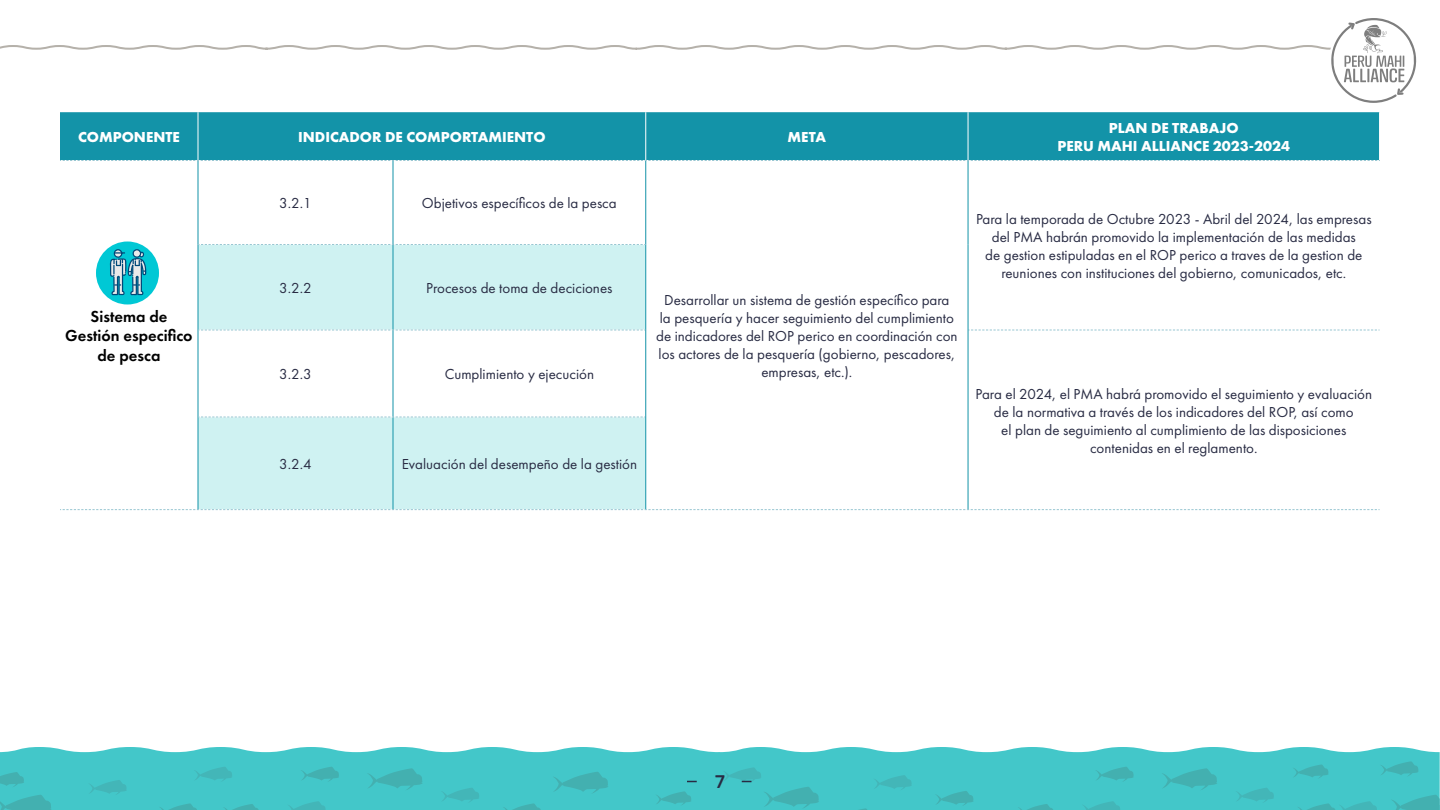
<style>
.page{position:relative;width:1440px;height:810px;background:#fff}
.page>*{position:absolute;margin:0;border:0;box-sizing:border-box;transform-origin:0 0}
.t1{font:700 18px "Panton";color:#282b43}
.t2{font:600 16.5px/19.8px "Futura PT";color:#000;text-align:center}
.t3{font:15px/18px "Futura PT";color:#282b43;text-align:center}
.t4{font:700 15px/18px "Futura PT";color:#fff;text-align:center}
</style>
<div class="page">
<div style="left:60px;top:112px;width:1319px;height:48px;background:#1393a8"></div>
<svg style="left:199px;top:245px;width:446px;height:264px;fill:#cff2f2"></svg>
<hr style="left:198px;top:112px;width:1px;height:48px;background:#fff">
<hr style="left:645px;top:112px;width:1px;height:48px;background:#fff">
<hr style="left:968px;top:112px;width:1px;height:48px;background:#fff">
<hr style="left:645px;top:161px;width:1px;height:83px;background:#1393a8">
<hr style="left:645px;top:244px;width:1px;height:86px;background:#1393a8">
<svg style="left:969px;top:330px;width:411px;height:1px"></svg>
<hr style="left:968px;top:161px;width:1px;height:83px;background:#1393a8">
<hr style="left:968px;top:244px;width:1px;height:86px;background:#1393a8">
<hr style="left:968px;top:330px;width:1px;height:87px;background:#1393a8">
<hr style="left:968px;top:417px;width:1px;height:92px;background:#1393a8">
<hr style="left:198px;top:244px;width:1px;height:86px;background:#1393a8">
<hr style="left:393px;top:245px;width:1px;height:85px;background:#1393a8">
<hr style="left:198px;top:417px;width:1px;height:92px;background:#1393a8">
<hr style="left:393px;top:417px;width:1px;height:92px;background:#1393a8">
<svg style="left:60px;top:509px;width:1320px;height:1px"></svg>
<hr style="left:198px;top:161px;width:1px;height:83px;background:#1393a8">
<hr style="left:393px;top:161px;width:1px;height:83px;background:#1393a8">
<svg style="left:198px;top:244px;width:447px;height:1px"></svg>
<hr style="left:198px;top:330px;width:1px;height:87px;background:#1393a8">
<svg style="left:198px;top:330px;width:447px;height:1px"></svg>
<hr style="left:393px;top:330px;width:1px;height:87px;background:#1393a8">
<svg style="left:198px;top:417px;width:447px;height:1px"></svg>
<hr style="left:645px;top:330px;width:1px;height:87px;background:#1393a8">
<hr style="left:645px;top:417px;width:1px;height:92px;background:#1393a8">
<svg style="left:60px;top:160px;width:1320px;height:1px"></svg>
<div style="left:96px;top:242px;width:63px;height:62px;background:#00c8d5;border-radius:50%"></div>
<svg style="left:110px;top:249px;width:36px;height:46px"></svg>
<svg style="left:0;top:18px;width:1416px;height:85px"></svg>
<svg style="left:0;top:747px;width:1440px;height:63px;background:#4ac7c9"></svg>
<p class="t4" style="left:78px;top:128px;width:103px">COMPONENTE</p>
<p class="t4" style="left:298px;top:128px;width:249px">INDICADOR DE COMPORTAMIENTO</p>
<p class="t4" style="left:788px;top:128px;width:40px">META</p>
<p class="t4" style="left:1057px;top:119px;width:234px">PLAN DE TRABAJO<br>PERU MAHI ALLIANCE 2023-2024</p>
<p class="t2" style="left:65px;top:306px;width:129px">Sistema de<br>Gestión especifico de pesca</p>
<p class="t3" style="left:279px;top:194px;width:34px">3.2.1</p>
<p class="t3" style="left:422px;top:194px;width:196px">Objetivos específicos de la pesca</p>
<p class="t3" style="left:279px;top:279px;width:34px">3.2.2</p>
<p class="t3" style="left:426px;top:279px;width:188px">Procesos de toma de deciciones</p>
<p class="t3" style="left:279px;top:365px;width:34px">3.2.3</p>
<p class="t3" style="left:445px;top:365px;width:151px">Cumplimiento y ejecución</p>
<p class="t3" style="left:279px;top:455px;width:34px">3.2.4</p>
<p class="t3" style="left:402px;top:455px;width:237px">Evaluación del desempeño de la gestión</p>
<p class="t3" style="left:656px;top:291px;width:303px">Desarrollar un sistema de gestión específico para<br>la pesquería y hacer seguimiento del cumplimiento de indicadores del ROP perico en coordinación con los actores de la pesquería (gobierno, pescadores, empresas, etc.).</p>
<p class="t3" style="left:976px;top:210px;width:397px">Para la temporada de Octubre 2023 - Abril del 2024, las empresas del PMA habrán promovido la implementación de las medidas<br>de gestion estipuladas en el ROP perico a traves de la gestion de reuniones con instituciones del gobierno, comunicados, etc.</p>
<p class="t3" style="left:976px;top:384px;width:398px">Para el 2024, el PMA habrá promovido el seguimiento y evaluación de la normativa a través de los indicadores del ROP, así como<br>el plan de seguimiento al cumplimiento de las disposiciones contenidas en el reglamento.</p>
<p class="t1" style="left:715px;top:770px;width:11px">7</p>
</div>
